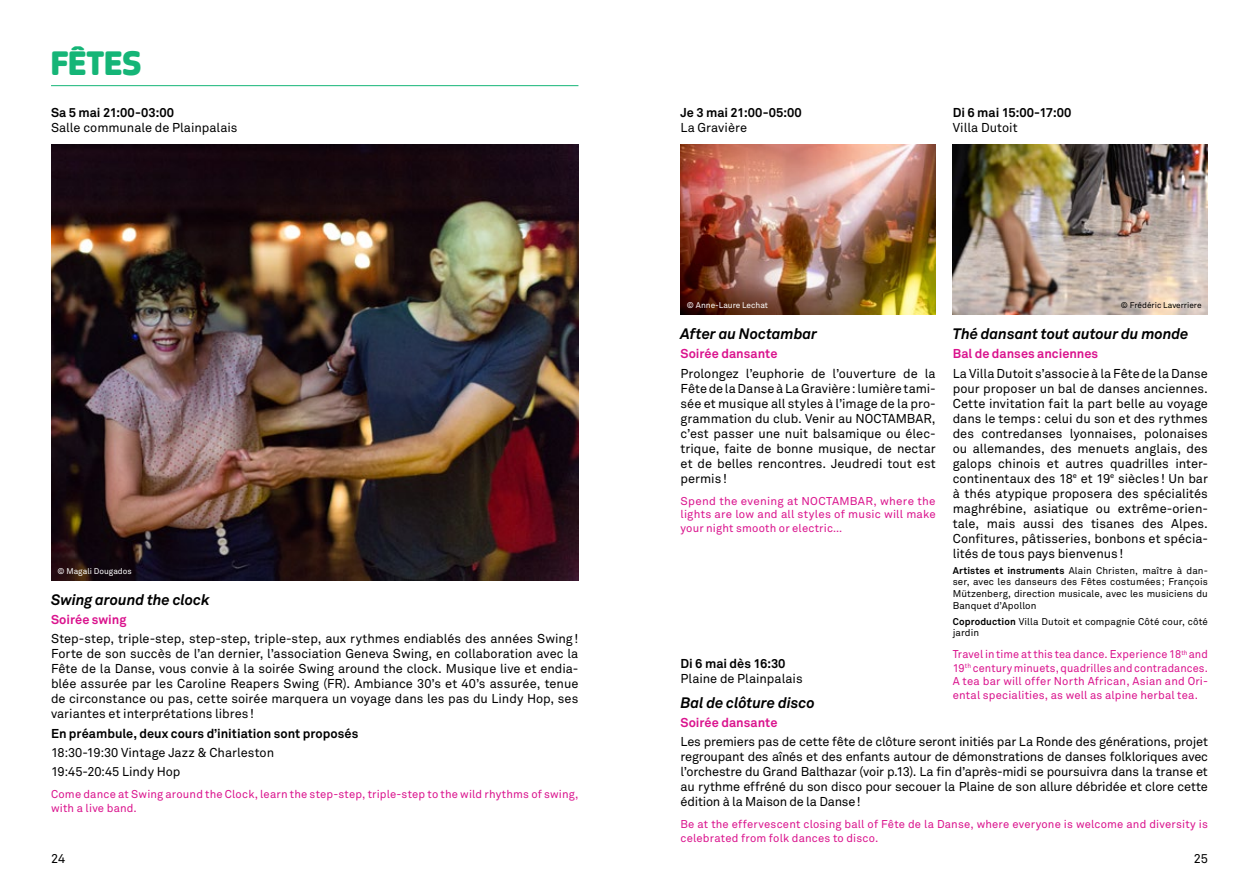
<style>
.page{position:relative;width:1259px;height:893px;background:#fff}
.page>*{position:absolute;margin:0;border:0;box-sizing:border-box;transform-origin:0 0}
.t1{font:800 31.5px "Apex Rounded";color:#15b577}
.t2{font:italic 700 15px "Akkurat";letter-spacing:-.01em;color:#000}
.t3{font:12.75px/15px "Akkurat";color:#000;text-align:justify}
.t4{font:700 12.75px "Akkurat";color:#000}
.t5{font:700 12.75px "Akkurat";color:#da138d}
.t6{font:11.25px/13.5px "Akkurat";letter-spacing:.015em;color:#da138d;text-align:justify}
.t7{font:9.75px/11.7px "Akkurat";letter-spacing:.01em;color:#000;text-align:justify}
.t8{font:8.25px "Akkurat";color:#fff}
.t9{font:8.25px "Akkurat";color:#000}
.s1{font-weight:700}
</style>
<div class="page">
<hr style="left:51px;top:85px;width:527px;height:1px;background:#15b577">
<img style="left:680px;top:144px;width:255px;height:170px">
<img style="left:952px;top:144px;width:256px;height:170px">
<img style="left:51px;top:144px;width:527px;height:436px">
<h1 class="t1" style="left:51px;top:46px;width:92px">FÊTES</h1>
<p class="t4" style="left:51px;top:104px;width:125px">Sa 5 mai 21:00-03:00</p>
<p class="t3" style="left:51px;top:119px;width:188px">Salle communale de Plainpalais</p>
<p class="t8" style="left:57px;top:566px;width:76px">© Magali Dougados</p>
<p class="t2" style="left:51px;top:590px;width:160px">Swing around the clock</p>
<p class="t5" style="left:51px;top:612px;width:77px">Soirée swing</p>
<p class="t3" style="left:51px;top:631px;width:529px">Step-step, triple-step, step-step, triple-step, aux rythmes endiablés des années Swing!<br>Forte de son succès de l’an dernier, l’association Geneva Swing, en collaboration avec la Fête de la Danse, vous convie à la soirée Swing around the clock. Musique live et endia&shy;blée assurée par les Caroline Reapers Swing (FR). Ambiance 30’s et 40’s assurée, tenue de circonstance ou pas, cette soirée marquera un voyage dans les pas du Lindy Hop, ses variantes et interprétations libres!</p>
<p class="t4" style="left:51px;top:725px;width:309px">En préambule, deux cours d’initiation sont proposés</p>
<p class="t3" style="left:51px;top:743px;width:225px;line-height:19.2px">18:30-19:30 Vintage Jazz &amp; Charleston<br>19:45-20:45 Lindy Hop</p>
<p class="t6" style="left:51px;top:787px;width:529px">Come dance at Swing around the Clock, learn the step-step, triple-step to the wild rhythms of swing, with a live band.</p>
<p class="t4" style="left:680px;top:104px;width:123px">Je 3 mai 21:00-05:00</p>
<p class="t3" style="left:680px;top:119px;width:68px">La Gravière</p>
<p class="t4" style="left:952px;top:104px;width:120px">Di 6 mai 15:00-17:00</p>
<p class="t3" style="left:952px;top:119px;width:66px">Villa Dutoit</p>
<p class="t8" style="left:687px;top:300px;width:83px">© Anne-Laure Lechat</p>
<p class="t9" style="left:1120px;top:300px;width:82px">© Frédéric Laverriere</p>
<p class="t2" style="left:952px;top:324px;width:237px">Thé dansant tout autour du monde</p>
<p class="t5" style="left:952px;top:346px;width:147px">Bal de danses anciennes</p>
<p class="t3" style="left:952px;top:365px;width:257px">La Villa Dutoit s’associe à la Fête de la Danse pour proposer un bal de danses anciennes.<br>Cette invitation fait la part belle au voyage dans le temps: celui du son et des rythmes des contredanses lyonnaises, polonaises ou allemandes, des menuets anglais, des galops chinois et autres quadrilles inter&shy;continentaux des 18<sup>e</sup> et 19<sup>e</sup> siècles! Un bar à thés atypique proposera des spécialités maghrébine, asiatique ou extrême-orien&shy;tale, mais aussi des tisanes des Alpes.<br>Confitures, pâtisseries, bonbons et spécia&shy;lités de tous pays bienvenus!</p>
<p class="t7" style="left:952px;top:564px;width:257px"><span class="s1">Artistes et instruments</span> Alain Christen, maître à dan&shy;ser, avec les danseurs des Fêtes costumées; François Mützenberg, direction musicale, avec les musiciens du Banquet d’Apollon</p>
<p class="t7" style="left:952px;top:615px;width:257px"><span class="s1">Coproduction</span> Villa Dutoit et compagnie Côté cour, côté jardin</p>
<p class="t6" style="left:952px;top:647px;width:257px">Travel in time at this tea dance. Experience 18<sup>th</sup> and 19<sup>th</sup> century minuets, quadrilles and contradances.<br>A tea bar will offer North African, Asian and Ori&shy;ental specialities, as well as alpine herbal tea.</p>
<p class="t2" style="left:680px;top:324px;width:138px">After au Noctambar</p>
<p class="t5" style="left:680px;top:346px;width:98px">Soirée dansante</p>
<p class="t3" style="left:680px;top:365px;width:257px">Prolongez l’euphorie de l’ouverture de la Fête de la Danse à La Gravière: lumière tami&shy;sée et musique all styles à l’image de la pro&shy;grammation du club. Venir au NOCTAMBAR, c’est passer une nuit balsamique ou élec&shy;trique, faite de bonne musique, de nectar et de belles rencontres. Jeudredi tout est permis!</p>
<p class="t6" style="left:680px;top:494px;width:257px">Spend the evening at NOCTAMBAR, where the lights are low and all styles of music will make your night smooth or electric…</p>
<p class="t4" style="left:680px;top:656px;width:106px">Di 6 mai dès 16:30</p>
<p class="t3" style="left:680px;top:671px;width:124px">Plaine de Plainpalais</p>
<p class="t2" style="left:680px;top:693px;width:136px">Bal de clôture disco</p>
<p class="t5" style="left:680px;top:715px;width:98px">Soirée dansante</p>
<p class="t3" style="left:680px;top:734px;width:529px">Les premiers pas de cette fête de clôture seront initiés par La Ronde des générations, projet regroupant des aînés et des enfants autour de démonstrations de danses folkloriques avec l’orchestre du Grand Balthazar (voir p.13). La fin d’après-midi se poursuivra dans la transe et au rythme effréné du son disco pour secouer la Plaine de son allure débridée et clore cette édition à la Maison de la Danse!</p>
<p class="t6" style="left:680px;top:818px;width:529px">Be at the effervescent closing ball of Fête de la Danse, where everyone is welcome and diversity is celebrated from folk dances to disco.</p>
<p class="t3" style="left:51px;top:851px;width:16px">24</p>
<p class="t3" style="left:1194px;top:851px;width:16px">25</p>
</div>
